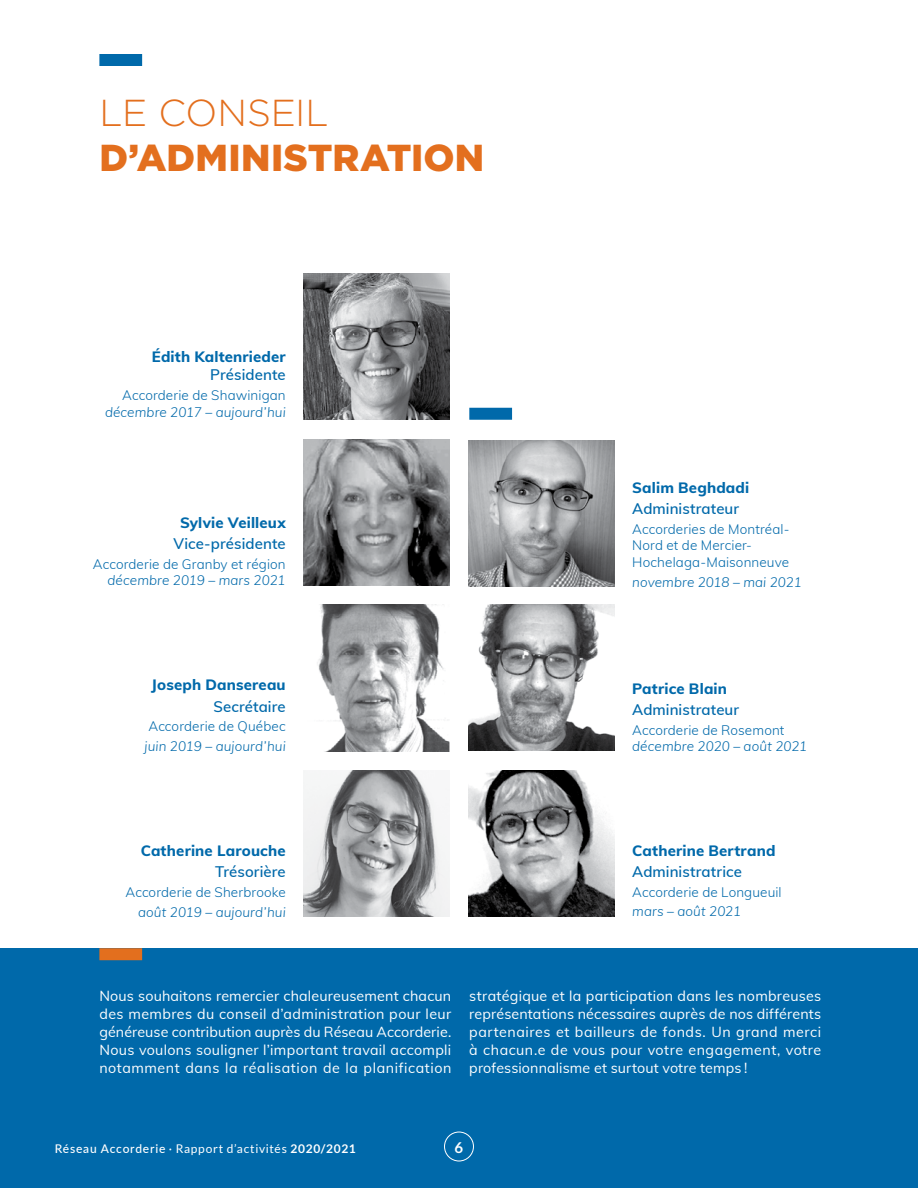
<style>
.page{position:relative;width:918px;height:1188px;background:#fff}
.page>*{position:absolute;margin:0;border:0;box-sizing:border-box;transform-origin:0 0}
.t1{font:900 37.5px "Gotham";letter-spacing:.005em;color:#e36f1e}
.t2{font:300 37.5px "Gotham";letter-spacing:-.005em;color:#e36f1e}
.t3{font:800 15px "Muli";letter-spacing:.01em;color:#0069aa}
.t4{font:600 15px "Muli";letter-spacing:.005em;color:#0069aa}
.t5{font:700 15px "Lato";color:#fff}
.t6{font:14.25px/18px "Muli";letter-spacing:.035em;color:#fff;text-align:justify}
.t7{font:300 13.5px/16.5px "Muli";letter-spacing:.01em;color:#0069aa}
.t8{font:italic 300 13.5px "Muli";letter-spacing:.005em;color:#0069aa}
.t9{font:12px "Lato";letter-spacing:.06em;color:#fff}
.s1{font-weight:500}
.s2{font-weight:700}
</style>
<div class="page">
<div style="left:0;top:948px;width:918px;height:240px;background:#0069aa"></div>
<div style="left:99px;top:54px;width:43px;height:12px;background:#0069aa"></div>
<div style="left:469px;top:408px;width:43px;height:12px;background:#0069aa"></div>
<div style="left:99px;top:948px;width:43px;height:12px;background:#e36f1e"></div>
<img style="left:304px;top:771px;width:146px;height:146px">
<img style="left:304px;top:273px;width:146px;height:147px">
<img style="left:468px;top:440px;width:146px;height:147px">
<img style="left:304px;top:439px;width:146px;height:146px">
<img style="left:468px;top:604px;width:146px;height:146px">
<img style="left:468px;top:770px;width:146px;height:146px">
<img style="left:317px;top:605px;width:133px;height:146px">
<div style="left:444px;top:1132px;width:30px;height:29px;border:1px solid #fff;border-radius:50%"></div>
<h1 class="t2" style="left:99px;top:89px;width:231px">LE CONSEIL</h1>
<h1 class="t1" style="left:99px;top:132px;width:386px">D’ADMINISTRATION</h1>
<p class="t3" style="left:152px;top:346px;width:135px">Édith Kaltenrieder</p>
<p class="t4" style="left:210px;top:364px;width:77px">Présidente</p>
<p class="t7" style="left:122px;top:386px;width:165px">Accorderie de Shawinigan</p>
<p class="t8" style="left:105px;top:402px;width:182px">décembre 2017 – aujourd’hui</p>
<p class="t3" style="left:180px;top:512px;width:107px">Sylvie Veilleux</p>
<p class="t4" style="left:173px;top:533px;width:114px">Vice-présidente</p>
<p class="t7" style="left:93px;top:555px;width:194px">Accorderie de Granby et région</p>
<p class="t8" style="left:108px;top:571px;width:180px">décembre 2019 – mars 2021</p>
<p class="t3" style="left:151px;top:674px;width:136px">Joseph Dansereau</p>
<p class="t4" style="left:213px;top:695px;width:74px">Secrétaire</p>
<p class="t7" style="left:149px;top:718px;width:139px">Accorderie de Québec</p>
<p class="t8" style="left:145px;top:737px;width:143px">juin 2019 – aujourd’hui</p>
<p class="t3" style="left:141px;top:840px;width:146px">Catherine Larouche</p>
<p class="t4" style="left:215px;top:861px;width:72px">Trésorière</p>
<p class="t7" style="left:126px;top:883px;width:162px">Accorderie de Sherbrooke</p>
<p class="t8" style="left:138px;top:902px;width:149px">août 2019 – aujourd’hui</p>
<p class="t3" style="left:632px;top:477px;width:119px">Salim Beghdadi</p>
<p class="t4" style="left:632px;top:498px;width:108px">Administrateur</p>
<p class="t7" style="left:632px;top:520px;width:159px">Accorderies de Montréal-<br>Nord et de Mercier-<br>Hochelaga-Maisonneuve</p>
<p class="t8" style="left:632px;top:572px;width:171px">novembre 2018 – mai 2021</p>
<p class="t3" style="left:632px;top:677px;width:96px">Patrice Blain</p>
<p class="t4" style="left:632px;top:699px;width:108px">Administrateur</p>
<p class="t7" style="left:632px;top:721px;width:154px">Accorderie de Rosemont</p>
<p class="t8" style="left:632px;top:737px;width:177px">décembre 2020 – août 2021</p>
<p class="t3" style="left:632px;top:839px;width:145px">Catherine Bertrand</p>
<p class="t4" style="left:632px;top:861px;width:111px">Administratrice</p>
<p class="t7" style="left:632px;top:883px;width:151px">Accorderie de Longueuil</p>
<p class="t8" style="left:632px;top:902px;width:111px">mars – août 2021</p>
<p class="t6" style="left:99px;top:987px;width:353px">Nous souhaitons remercier chaleureusement chacun des membres du conseil d’administration pour leur généreuse contribution auprès du Réseau Accorderie.<br>Nous voulons souligner l’important travail accompli notamment dans la réalisation de la planification</p>
<p class="t6" style="left:469px;top:986px;width:353px">stratégique et la participation dans les nombreuses représentations nécessaires auprès de nos différents partenaires et bailleurs de fonds. Un grand merci à chacun.e de vous pour votre engagement, votre professionnalisme et surtout votre temps !</p>
<p class="t9" style="left:55px;top:1142px;width:303px"><span class="s1">Réseau Accorderie</span> · Rapport d’activités <span class="s2">2020/2021</span></p>
<p class="t5" style="left:455px;top:1138px;width:10px">6</p>
</div>
